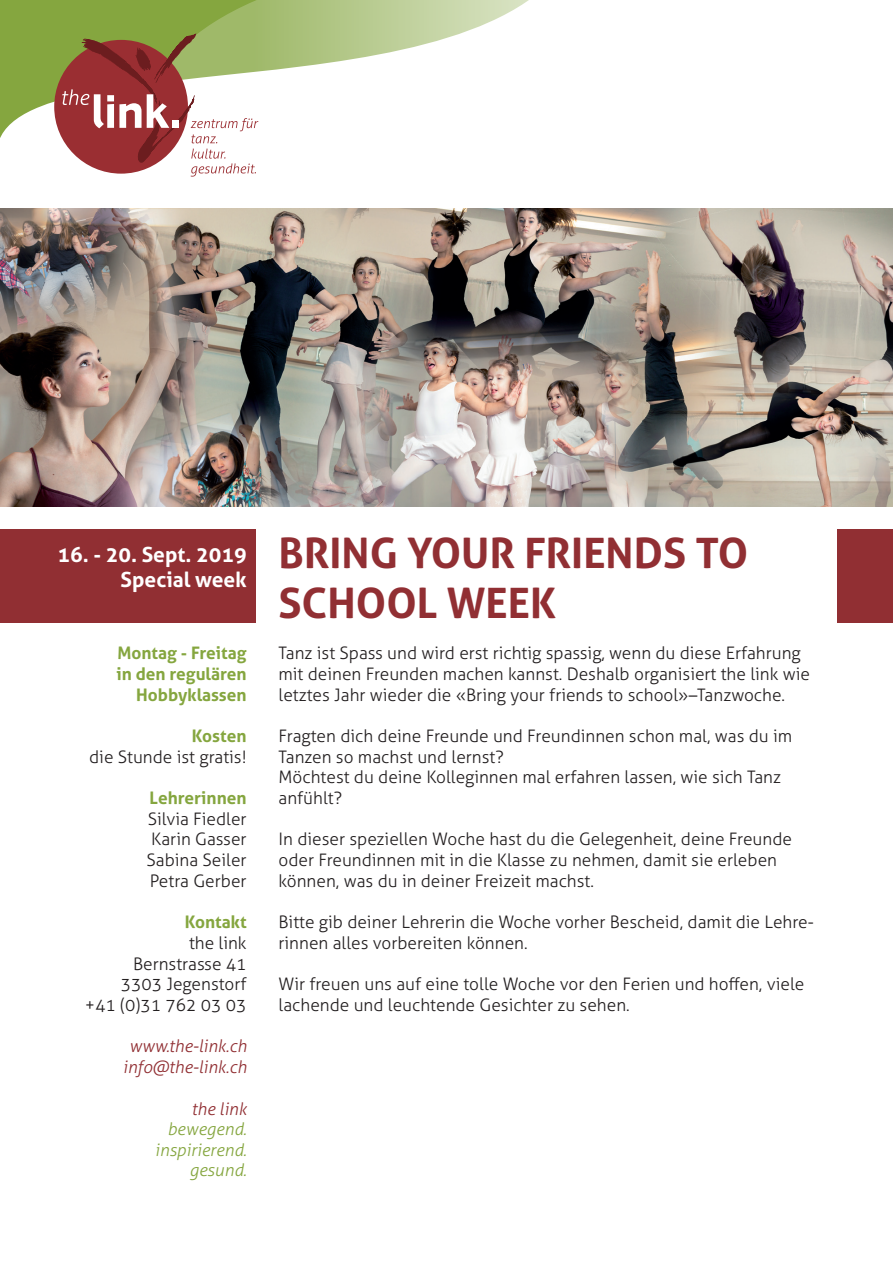
<style>
.page{position:relative;width:893px;height:1263px;background:#fff}
.page>*{position:absolute;margin:0;border:0;box-sizing:border-box;transform-origin:0 0}
.t1{font:700 42px/50.4px "Aller";color:#912f33}
.t2{font:700 21px "Aller";color:#fff}
.t3{font:300 17.25px/20.7px "Aller";color:#231f20}
.t4{font:700 17.25px "Aller";color:#85a63f}
.t5{font:italic 300 17.25px "Aller";color:#912f33}
.t6{font:italic 300 17.25px "Aller";color:#85a63f}
</style>
<div class="page">
<svg style="left:0;top:0;width:529px;height:138px"></svg>
<svg style="left:62px;top:33px;width:196px;height:144px"></svg>
<div style="left:838px;top:529px;width:55px;height:94px;background:#912f33"></div>
<div style="left:0;top:529px;width:255px;height:94px;background:#912f33"></div>
<img style="left:0;top:208px;width:893px;height:298px">
<p class="t2" style="left:58px;top:541px;width:191px">16. - 20. Sept. 2019</p>
<p class="t2" style="left:121px;top:567px;width:128px">Special week</p>
<p class="t4" style="left:117px;top:642px;width:131px">Montag - Freitag</p>
<p class="t4" style="left:117px;top:663px;width:132px">in den regulären</p>
<p class="t4" style="left:136px;top:684px;width:112px">Hobbyklassen</p>
<p class="t4" style="left:192px;top:725px;width:56px">Kosten</p>
<p class="t3" style="left:89px;top:746px;width:159px">die Stunde ist gratis!</p>
<p class="t4" style="left:150px;top:787px;width:98px">Lehrerinnen</p>
<p class="t3" style="left:148px;top:808px;width:100px">Silvia Fiedler</p>
<p class="t3" style="left:151px;top:829px;width:97px">Karin Gasser</p>
<p class="t3" style="left:147px;top:850px;width:102px">Sabina Seiler</p>
<p class="t3" style="left:150px;top:870px;width:98px">Petra Gerber</p>
<p class="t4" style="left:185px;top:911px;width:63px">Kontakt</p>
<p class="t3" style="left:189px;top:932px;width:59px">the link</p>
<p class="t3" style="left:133px;top:953px;width:115px">Bernstrasse 41</p>
<p class="t3" style="left:121px;top:974px;width:127px">3303 Jegenstorf</p>
<p class="t3" style="left:85px;top:994px;width:163px">+41 (0)31 762 03 03</p>
<p class="t5" style="left:129px;top:1036px;width:119px">www.the-link.ch</p>
<p class="t5" style="left:123px;top:1057px;width:125px">info@the-link.ch</p>
<p class="t5" style="left:192px;top:1099px;width:57px">the link</p>
<p class="t6" style="left:167px;top:1119px;width:81px">bewegend.</p>
<p class="t6" style="left:155px;top:1139px;width:93px">inspirierend.</p>
<p class="t6" style="left:190px;top:1159px;width:59px">gesund.</p>
<p class="t1" style="left:279px;top:527px;width:471px">BRING YOUR FRIENDS TO<br>SCHOOL WEEK</p>
<p class="t3" style="left:279px;top:643px;width:533px">Tanz ist Spass und wird erst richtig spassig, wenn du diese Erfahrung mit deinen Freunden machen kannst. Deshalb organisiert the link wie letztes Jahr wieder die «Bring your friends to school»–Tanzwoche.</p>
<p class="t3" style="left:279px;top:725px;width:515px">Fragten dich deine Freunde und Freundinnen schon mal, was du im<br>Tanzen so machst und lernst?</p>
<p class="t3" style="left:279px;top:767px;width:504px">Möchtest du deine Kolleginnen mal erfahren lassen, wie sich Tanz anfühlt?</p>
<p class="t3" style="left:279px;top:829px;width:515px">In dieser speziellen Woche hast du die Gelegenheit, deine Freunde oder Freundinnen mit in die Klasse zu nehmen, damit sie erleben können, was du in deiner Freizeit machst.</p>
<p class="t3" style="left:279px;top:912px;width:537px">Bitte gib deiner Lehrerin die Woche vorher Bescheid, damit die Lehre&shy;rinnen alles vorbereiten können.</p>
<p class="t3" style="left:279px;top:974px;width:527px">Wir freuen uns auf eine tolle Woche vor den Ferien und hoffen, viele lachende und leuchtende Gesichter zu sehen.</p>
</div>
